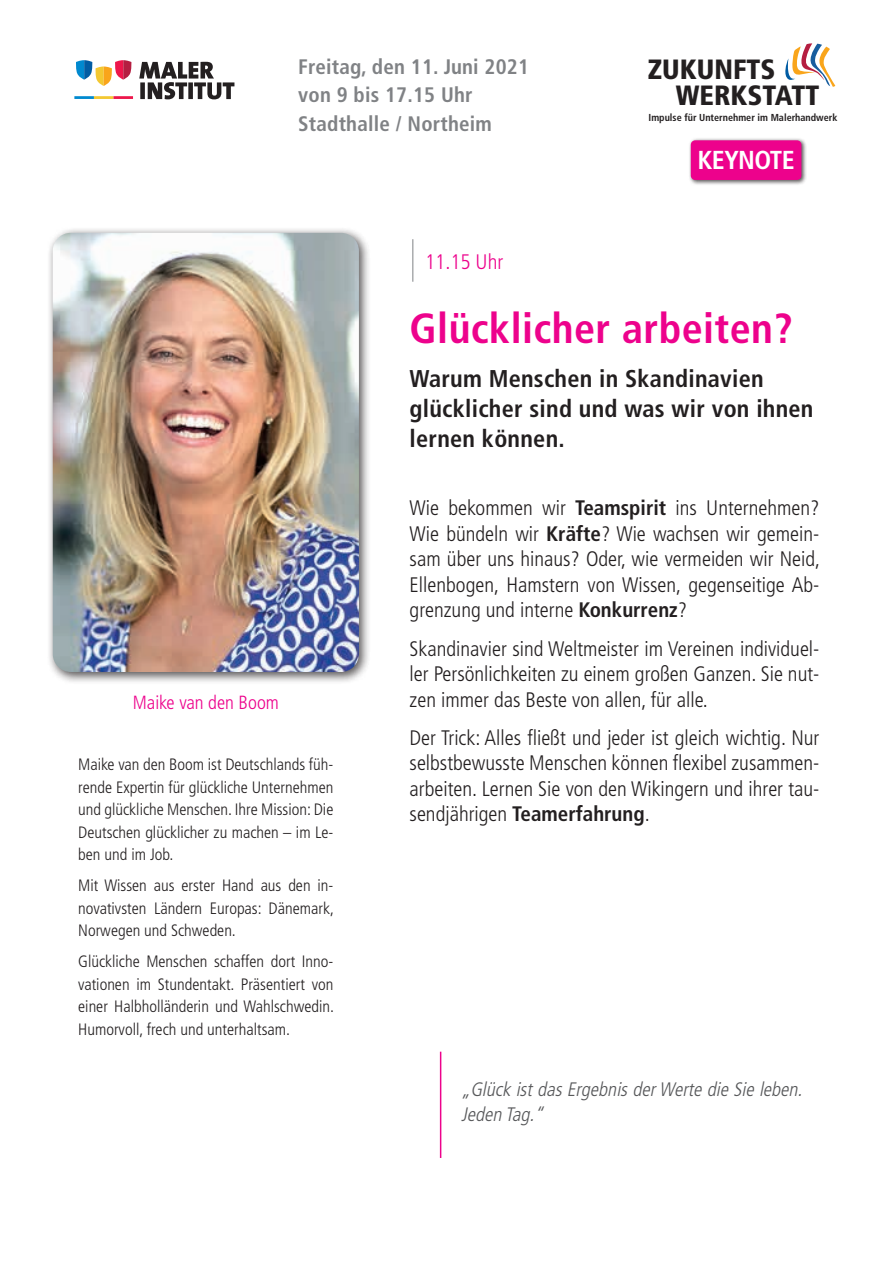
<style>
.page{position:relative;width:893px;height:1263px;background:#fff}
.page>*{position:absolute;margin:0;border:0;box-sizing:border-box;transform-origin:0 0}
.t1{font:700 condensed 42px "Frutiger LT";letter-spacing:.01em;color:#ed028c}
.t2{font:900 condensed 27.9px/25.8px "Frutiger LT";color:#231f20}
.t3{font:700 condensed 25.95px "Frutiger LT";letter-spacing:-.02em;color:#fff}
.t4{font:700 condensed 24.3px/30px "Frutiger LT";letter-spacing:.01em;color:#231f20}
.t5{font:300 condensed 21px/25.5px "Frutiger LT";color:#231f20;text-align:justify}
.t6{font:700 condensed 21px/28.2px "Frutiger LT";letter-spacing:.01em;color:#808285}
.t7{font:300 condensed 21px "Frutiger LT";color:#ed028c}
.t8{font:italic 300 condensed 19.5px/25.5px "Frutiger LT";color:#57585a}
.t9{font:300 condensed 19.05px "Frutiger LT";color:#ed028c}
.t10{font:300 condensed 16.5px/22.5px "Frutiger LT";color:#231f20;text-align:justify}
.t11{font:700 condensed 10.2px "Frutiger LT";color:#231f20}
.s1{font-weight:700}
</style>
<div class="page">
<div style="left:47px;top:227px;width:324px;height:457px;background:#231f20;opacity:.75"></div>
<img style="left:53px;top:233px;width:306px;height:439px">
<svg style="left:785px;top:43px;width:50px;height:44px"></svg>
<hr style="left:440px;top:1052px;width:1px;height:106px;background:#ed028c">
<svg style="left:76px;top:60px;width:56px;height:26px"></svg>
<hr style="left:74px;top:96px;width:20px;height:3px;background:#0089cf">
<hr style="left:94px;top:96px;width:19px;height:3px;background:#f3c832">
<hr style="left:113px;top:96px;width:20px;height:3px;background:#ed164b">
<svg style="left:139px;top:62px;width:95px;height:37px"></svg>
<div style="left:688px;top:138px;width:119px;height:48px;background:#231f20;opacity:.75"></div>
<div style="left:691px;top:140px;width:110px;height:40px;background:#ed028c;border-radius:4px"></div>
<hr style="left:412px;top:239px;width:1px;height:43px;background:#808285">
<p class="t6" style="left:298px;top:53px;width:232px">Freitag, den 11. Juni 2021 von 9 bis 17.15 Uhr<br>Stadthalle / Northeim</p>
<p class="t7" style="left:425px;top:250px;width:80px">11.15 Uhr</p>
<h2 class="t2" style="left:676px;top:57px;width:145px;text-indent:-28px">ZUKUNFTS<br>WERKSTATT</h2>
<p class="t11" style="left:648px;top:112px;width:190px">Impulse für Unternehmer im Malerhandwerk</p>
<p class="t3" style="left:697px;top:145px;width:99px">KEYNOTE</p>
<p class="t9" style="left:133px;top:691px;width:148px">Maike van den Boom</p>
<p class="t10" style="left:78px;top:753px;width:257px">Maike van den Boom ist Deutschlands füh&shy;rende Expertin für glückliche Unternehmen und glückliche Menschen. Ihre Mission: Die Deutschen glücklicher zu machen – im Le&shy;ben und im Job.</p>
<p class="t10" style="left:78px;top:874px;width:257px">Mit Wissen aus erster Hand aus den in&shy;novativsten Ländern Europas: Dänemark, Norwegen und Schweden.</p>
<p class="t10" style="left:78px;top:950px;width:257px">Glückliche Menschen schaffen dort Inno&shy;vationen im Stundentakt. Präsentiert von einer Halbholländerin und Wahlschwedin.<br>Humorvoll, frech und unterhaltsam.</p>
<h1 class="t1" style="left:410px;top:304px;width:385px">Glücklicher arbeiten?</h1>
<p class="t4" style="left:410px;top:363px;width:405px">Warum Menschen in Skandinavien glücklicher sind und was wir von ihnen lernen können.</p>
<p class="t5" style="left:410px;top:496px;width:412px">Wie bekommen wir <span class="s1">Teamspirit</span> ins Unternehmen?<br>Wie bündeln wir <span class="s1">Kräfte</span>? Wie wachsen wir gemein&shy;sam über uns hinaus? Oder, wie vermeiden wir Neid, Ellenbogen, Hamstern von Wissen, gegenseitige Ab&shy;grenzung und interne <span class="s1">Konkurrenz</span>?</p>
<p class="t5" style="left:410px;top:636px;width:411px">Skandinavier sind Weltmeister im Vereinen individuel&shy;ler Persönlichkeiten zu einem großen Ganzen. Sie nut&shy;zen immer das Beste von allen, für alle.</p>
<p class="t5" style="left:410px;top:725px;width:411px">Der Trick: Alles fließt und jeder ist gleich wichtig. Nur selbstbewusste Menschen können flexibel zusammen&shy;arbeiten. Lernen Sie von den Wikingern und ihrer tau&shy;sendjährigen <span class="s1">Teamerfahrung</span>.</p>
<p class="t8" style="left:461px;top:1076px;width:347px">„Glück istdasErgebnisderWerte die Sie leben.<br>Jeden Tag.“</p>
</div>
